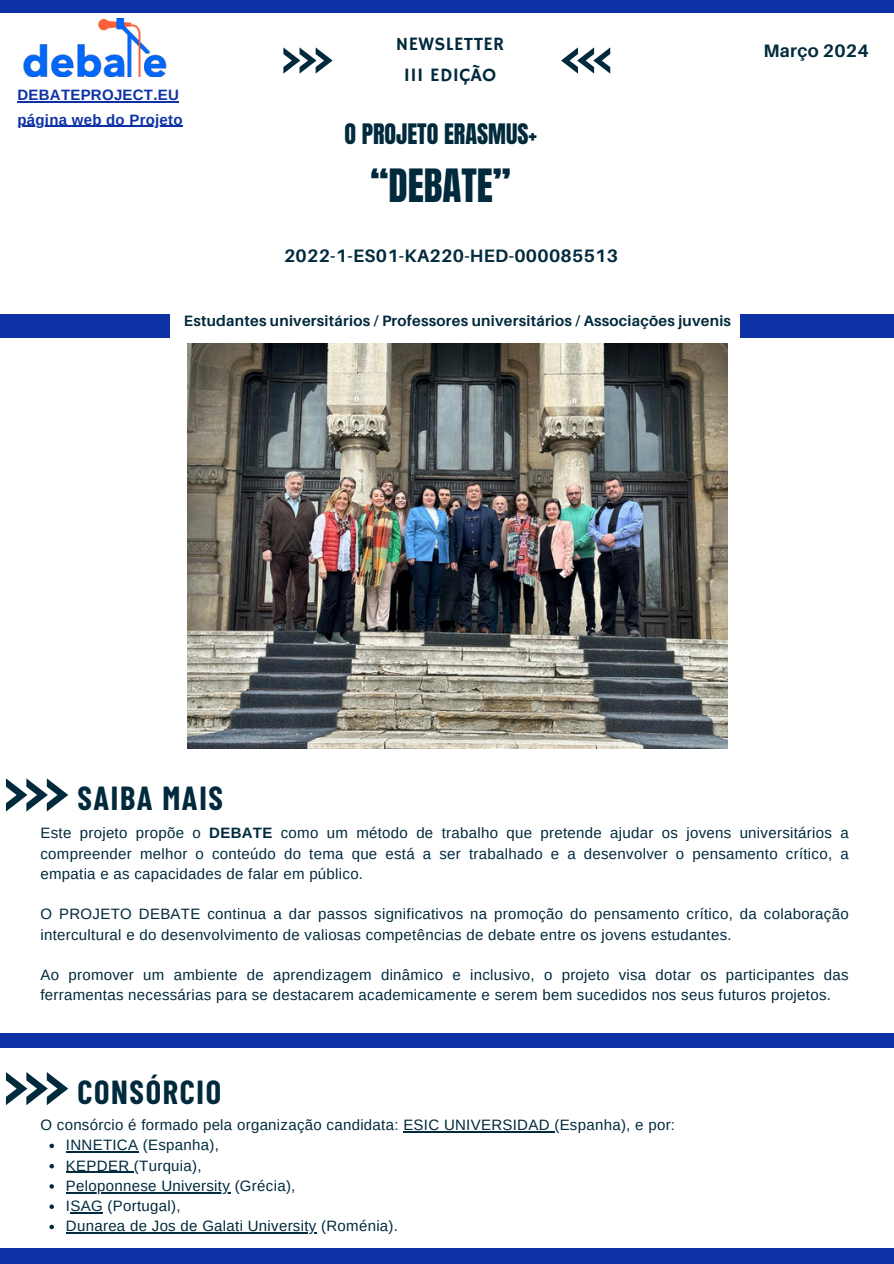
<style>
.page{position:relative;width:894px;height:1264px;background:#fff}
.page>*{position:absolute;margin:0;border:0;box-sizing:border-box;transform-origin:0 0}
.t1{font:39px "Anton";color:#022a3d}
.t2{font:700 32.55px "Barlow Condensed";letter-spacing:.05em;color:#022a3d}
.t3{font:24px "Anton";color:#022a3d}
.t4{font:18.9px/30.3px "Hammersmith One";letter-spacing:.02em;color:#022a3d;text-align:center}
.t5{font:700 18px "Aileron";letter-spacing:.015em;color:#022a3d}
.t6{font:15px/20.2px "Arimo";letter-spacing:.02em;color:#022a3d}
.t7{font:700 15px "Aileron";letter-spacing:.015em;color:#022a3d}
.t8{font:700 15px "Arimo";letter-spacing:.02em;color:#0e32a6}
.s1{font-weight:700}
</style>
<div class="page">
<div style="left:0;top:314px;width:170px;height:23px;background:#0e32a6"></div>
<div style="left:739px;top:314px;width:154px;height:23px;background:#0e32a6"></div>
<svg style="left:6px;top:778px;width:62px;height:33px"></svg>
<svg style="left:283px;top:47px;width:49px;height:26px"></svg>
<svg style="left:561px;top:47px;width:49px;height:26px"></svg>
<div style="left:0;top:0;width:893px;height:12px;background:#0e32a6"></div>
<div style="left:0;top:1033px;width:893px;height:14px;background:#0e32a6"></div>
<svg style="left:6px;top:1072px;width:62px;height:33px"></svg>
<hr style="left:403px;top:1131px;width:151px;height:1px;background:#022a3d">
<svg style="left:49px;top:1143px;width:5px;height:5px"></svg>
<hr style="left:66px;top:1151px;width:72px;height:1px;background:#022a3d">
<svg style="left:49px;top:1164px;width:5px;height:4px"></svg>
<hr style="left:66px;top:1171px;width:68px;height:1px;background:#022a3d">
<svg style="left:49px;top:1184px;width:5px;height:4px"></svg>
<hr style="left:66px;top:1191px;width:164px;height:2px;background:#022a3d">
<svg style="left:49px;top:1204px;width:5px;height:4px"></svg>
<hr style="left:70px;top:1212px;width:33px;height:1px;background:#022a3d">
<svg style="left:49px;top:1224px;width:5px;height:5px"></svg>
<hr style="left:66px;top:1232px;width:250px;height:1px;background:#022a3d">
<div style="left:0;top:1248px;width:893px;height:15px;background:#0e32a6"></div>
<img style="left:23px;top:18px;width:144px;height:59px">
<img style="left:187px;top:343px;width:540px;height:405px">
<hr style="left:17px;top:101px;width:162px;height:1px;background:#0e32a6">
<hr style="left:17px;top:126px;width:166px;height:1px;background:#0e32a6">
<p class="t8" style="left:17px;top:86px;width:163px">DEBATEPROJECT.EU</p>
<p class="t8" style="left:17px;top:111px;width:167px">página web do Projeto</p>
<h1 class="t4" style="left:396px;top:30px;width:110px">NEWSLETTER<br>III EDIÇÃO</h1>
<h2 class="t3" style="left:344px;top:117px;width:194px">O PROJETO ERASMUS+</h2>
<p class="t1" style="left:370px;top:158px;width:142px">“DEBATE”</p>
<h2 class="t5" style="left:284px;top:245px;width:335px">2022-1-ES01-KA220-HED-000085513</h2>
<p class="t7" style="left:184px;top:311px;width:548px">Estudantes universitários / Professores universitários / Associações juvenis</p>
<p class="t5" style="left:763px;top:39px;width:107px">Março 2024</p>
<h4 class="t2" style="left:77px;top:778px;width:147px">SAIBA MAIS</h4>
<p class="t6" style="left:40px;top:823px;width:809px;text-align:justify">Este projeto propõe o <span class="s1">DEBATE</span> como um método de trabalho que pretende ajudar os jovens universitários a compreender melhor o conteúdo do tema que está a ser trabalhado e a desenvolver o pensamento crítico, a empatia e as capacidades de falar em público.</p>
<p class="t6" style="left:40px;top:904px;width:809px">O PROJETO DEBATE continua a dar passos significativos na promoção do pensamento crítico, da colaboração intercultural e do desenvolvimento de valiosas competências de debate entre os jovens estudantes.</p>
<p class="t6" style="left:40px;top:964px;width:809px">Ao promover um ambiente de aprendizagem dinâmico e inclusivo, o projeto visa dotar os participantes das ferramentas necessárias para se destacarem academicamente e serem bem sucedidos nos seus futuros projetos.</p>
<p class="t2" style="left:77px;top:1071px;width:145px">CONSÓRCIO</p>
<p class="t6" style="left:40px;top:1114px;width:636px">O consórcio é formado pela organização candidata: ESIC UNIVERSIDAD (Espanha), e por:</p>
<p class="t6" style="left:66px;top:1135px;width:154px">INNETICA (Espanha),</p>
<h5 class="t6" style="left:66px;top:1155px;width:137px">KEPDER (Turquia),</h5>
<p class="t6" style="left:66px;top:1175px;width:231px">Peloponnese University (Grécia),</p>
<h6 class="t6" style="left:66px;top:1195px;width:116px">ISAG (Portugal),</h6>
<p class="t6" style="left:66px;top:1216px;width:333px">Dunarea de Jos de Galati University (Roménia).</p>
</div>
